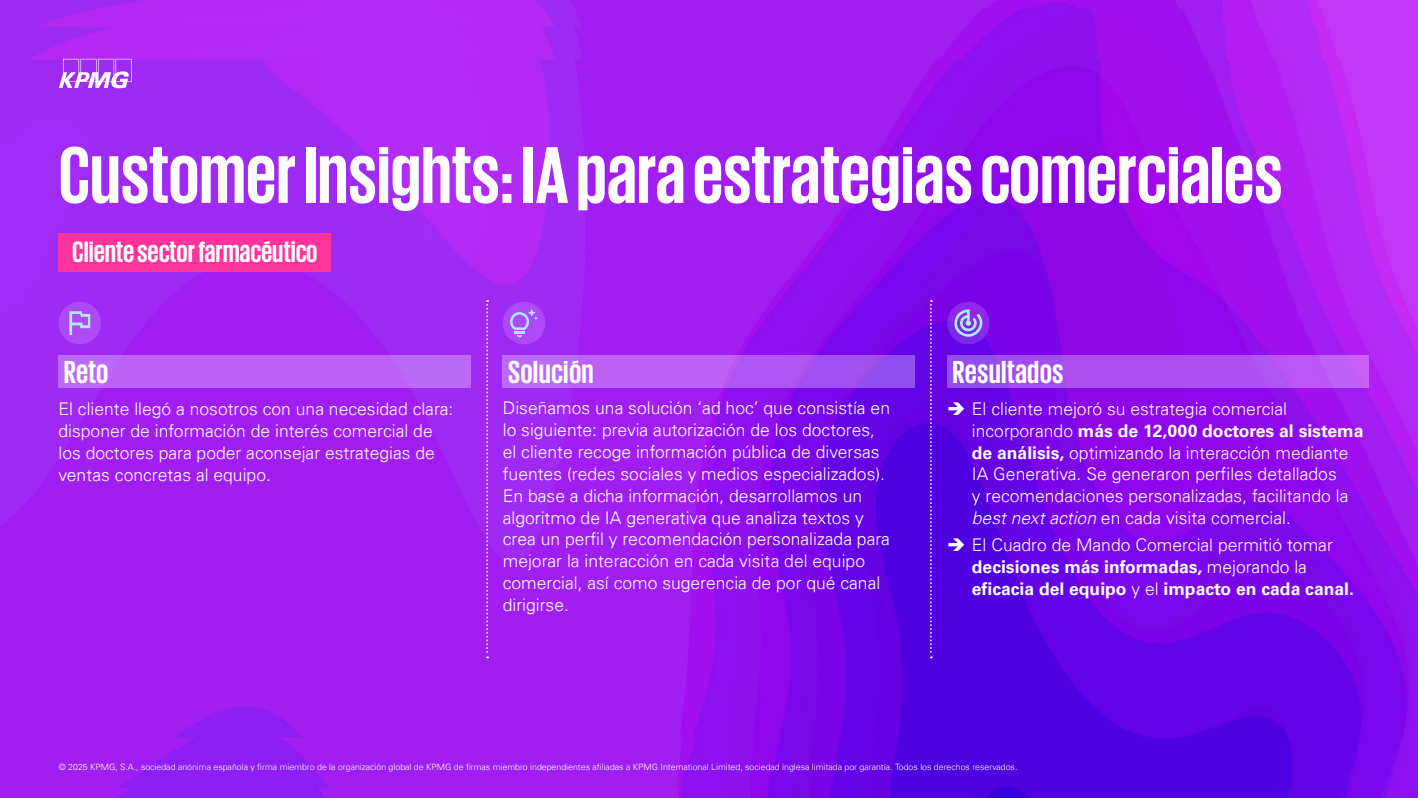
<style>
.page{position:relative;width:1418px;height:798px;background:#fff}
.page>*{position:absolute;margin:0;border:0;box-sizing:border-box;transform-origin:0 0}
.t1{font:700 82.12px "KPMG";color:#fff}
.t2{font:700 32.5px "KPMG";letter-spacing:.01em;color:#fff}
.t3{font:700 30px "KPMG";color:#fff}
.t4{font:300 17.5px/21.9px "Univers 45";color:#fff}
.t5{font:700 17.5px/21.9px "Univers 65";color:#fff}
.t6{font:300 8.75px "Universfor KPMG";color:#fff}
.s1{font-family:"Univers 45";font-weight:300}
.s2{font-family:"Univers 65";font-weight:700}
.s3{font-style:italic}
</style>
<div class="page">
<img style="left:0;top:0;width:1417px;height:797px">
<svg style="left:486px;top:300px;width:2px;height:358px"></svg>
<svg style="left:930px;top:300px;width:1px;height:358px"></svg>
<svg style="left:59px;top:59px;width:73px;height:29px"></svg>
<div style="left:58px;top:232px;width:273px;height:39px;background:#fd349c"></div>
<div style="left:58px;top:355px;width:413px;height:33px;background:#bd61f6"></div>
<div style="left:503px;top:355px;width:412px;height:33px;background:linear-gradient(to right,#c76bf9,#9c4cef)"></div>
<div style="left:947px;top:355px;width:421px;height:33px;background:linear-gradient(to right,#974beb,#c15af4)"></div>
<div style="left:58px;top:302px;width:43px;height:42px;background:#ad49f5;border-radius:50%"></div>
<svg style="left:69px;top:311px;width:21px;height:24px"></svg>
<div style="left:503px;top:302px;width:42px;height:42px;background:#ad49f5;border-radius:50%"></div>
<svg style="left:508px;top:308px;width:30px;height:30px"></svg>
<div style="left:947px;top:302px;width:42px;height:42px;background:#8f28eb;border-radius:50%"></div>
<svg style="left:948px;top:308px;width:41px;height:35px"></svg>
<svg style="left:948px;top:402px;width:16px;height:12px"></svg>
<svg style="left:948px;top:538px;width:16px;height:13px"></svg>
<h1 class="t1" style="left:58px;top:134px;width:1225px">Customer Insights: IA para estrategias comerciales</h1>
<h3 class="t3" style="left:72px;top:237px;width:247px">Cliente sector farmacéutico</h3>
<h2 class="t2" style="left:64px;top:355px;width:46px">Reto</h2>
<h2 class="t2" style="left:508px;top:355px;width:87px">Solución</h2>
<h2 class="t2" style="left:952px;top:355px;width:112px">Resultados</h2>
<p class="t4" style="left:503px;top:397px;width:389px">Diseñamos una solución ‘ad hoc’ que consistía en lo siguiente: previa autorización de los doctores, el cliente recoge información pública de diversas fuentes (redes sociales y medios especializados).<br>En base a dicha información, desarrollamos un algoritmo de IA generativa que analiza textos y crea un perfil y recomendación personalizada para mejorar la interacción en cada visita del equipo comercial, así como sugerencia de por qué canal dirigirse.</p>
<p class="t4" style="left:58px;top:398px;width:396px">El cliente llegó a nosotros con una necesidad clara: disponer de información de interés comercial de los doctores para poder aconsejar estrategias de ventas concretas al equipo.</p>
<p class="t4" style="left:971px;top:397px;width:317px">El cliente mejoró su estrategia comercial</p>
<p class="t5" style="left:971px;top:419px;width:393px"><span class="s1">incorporando</span> más de 12,000 doctores al sistema</p>
<p class="t4" style="left:971px;top:441px;width:378px"><span class="s2">de análisis,</span> optimizando la interacción mediante IA Generativa. Se generaron perfiles detallados y recomendaciones personalizadas, facilitando la <span class="s3">best next action</span> en cada visita comercial.</p>
<p class="t4" style="left:971px;top:534px;width:362px">El Cuadro de Mando Comercial permitió tomar</p>
<p class="t5" style="left:971px;top:556px;width:383px">decisiones más informadas, <span class="s1">mejorando la </span>eficacia del equipo <span class="s1">y el</span> impacto en cada canal.</p>
<p class="t6" style="left:59px;top:760px;width:960px">© 2025 KPMG, S.A., sociedad anónima española y firma miembro de la organización global de KPMG de firmas miembro independientes afiliadas a KPMG International Limited, sociedad inglesa limitada por garantía. Todos los derechos reservados.</p>
</div>
